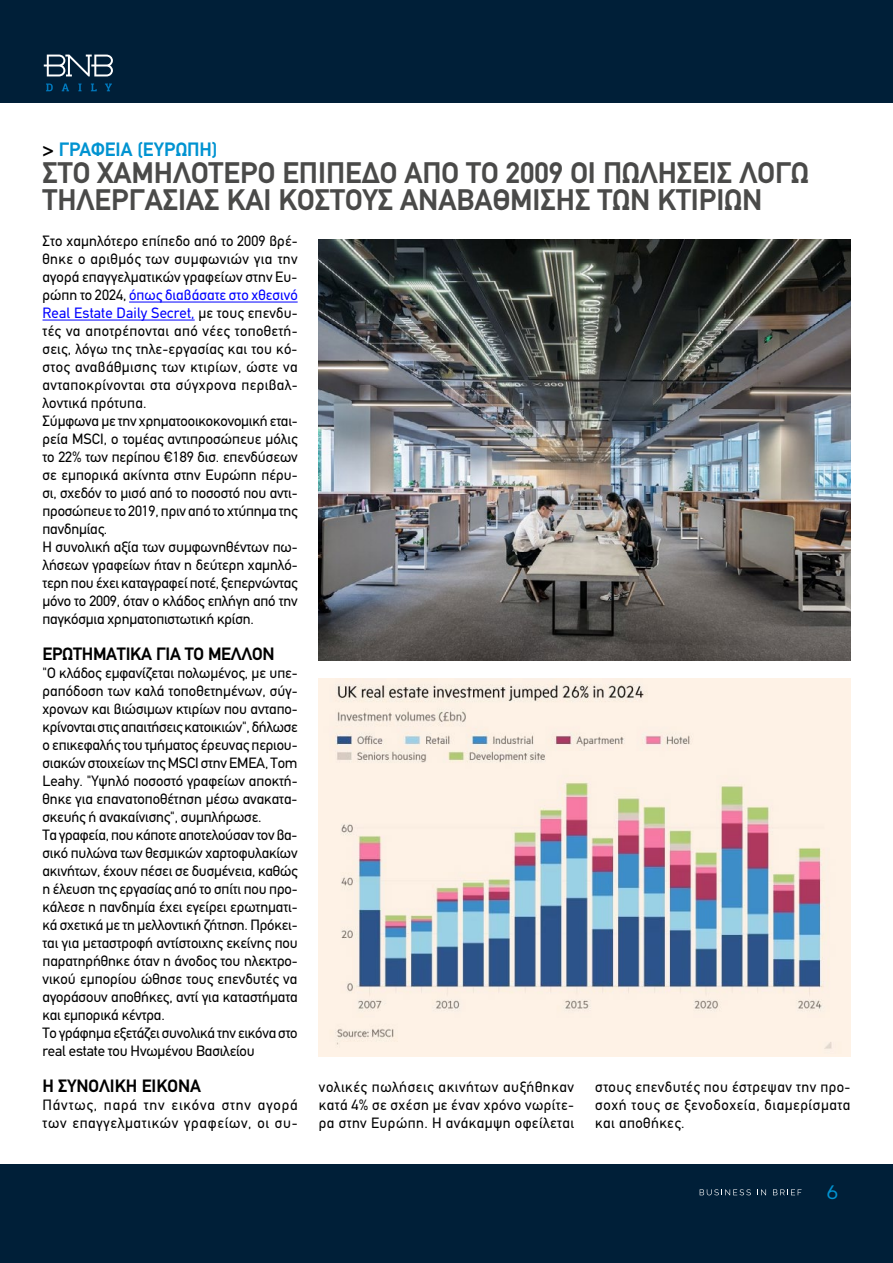
<style>
.page{position:relative;width:893px;height:1263px;background:#fff}
.page>*{position:absolute;margin:0;border:0;box-sizing:border-box;transform-origin:0 0}
.t1{font:700 30px/27px "PF Din Text";color:#4a4a49}
.t2{font:700 19.5px "PF Din Text";letter-spacing:-.005em;color:#0093d1}
.t3{font:19.5px "CF Asty Std";color:#0093d1}
.t4{font:700 18px "PF Din Text";letter-spacing:-.01em;color:#000}
.t5{font:15px/18px "PF Din Text";letter-spacing:-.005em;color:#000}
.t6{font:15px/18px "PF Din Text";letter-spacing:.045em;color:#000}
.s1{color:#000}
.s2{color:#00f}
</style>
<div class="page">
<div style="left:0;top:0;width:893px;height:102px;background:#001f38"></div>
<svg style="left:46px;top:84px;width:7px;height:7px"></svg>
<svg style="left:62px;top:84px;width:7px;height:7px"></svg>
<svg style="left:78px;top:84px;width:4px;height:7px"></svg>
<svg style="left:91px;top:84px;width:6px;height:7px"></svg>
<svg style="left:105px;top:84px;width:7px;height:7px"></svg>
<svg style="left:44px;top:55px;width:69px;height:21px"></svg>
<div style="left:0;top:1164px;width:893px;height:99px;background:#001f38"></div>
<svg style="left:700px;top:1189px;width:51px;height:6px"></svg>
<svg style="left:757px;top:1189px;width:9px;height:6px"></svg>
<svg style="left:773px;top:1189px;width:28px;height:6px"></svg>
<hr style="left:129px;top:302px;width:169px;height:1px;background:#00f">
<hr style="left:43px;top:320px;width:152px;height:1px;background:#00f">
<img style="left:319px;top:240px;width:531px;height:420px">
<img style="left:319px;top:678px;width:531px;height:378px">
<h2 class="t2" style="left:43px;top:138px;width:176px"><span class="s1">&gt;</span> ΓΡΑΦΕΙΑ (ΕΥΡΩΠΗ)</h2>
<h1 class="t1" style="left:43px;top:159px;width:766px">ΣΤΟ ΧΑΜΗΛΌΤΕΡΟ ΕΠΊΠΕΔΟ ΑΠΌ ΤΟ 2009 ΟΙ ΠΩΛΉΣΕΙΣ ΛΌΓΩ<br>ΤΗΛΕΡΓΑΣΊΑΣ ΚΑΙ ΚΌΣΤΟΥΣ ΑΝΑΒΆΘΜΙΣΗΣ ΤΩΝ ΚΤΙΡΊΩ Ν</h1>
<p class="t5" style="left:43px;top:232px;width:257px">Στο χαμηλότερο επίπεδο από το 2009 βρέ&shy;θηκε ο αριθμός των συμφωνιών για την αγορά επαγγελματικών γραφείων στην Ευ&shy;ρώπη το 2024, <span class="s2">όπως διαβάσατε στο χθεσινό Real Estate Daily Secret,</span> με τους επενδυ&shy;τές να αποτρέπονται από νέες τοποθετή&shy;σεις, λόγω της τηλε-εργασίας και του κό&shy;στος αναβάθμισης των κτιρίων, ώστε να ανταποκρίνονται στα σύγχρονα περιβαλ&shy;λοντικά πρότυπα.<br>Σύμφωνα με την χρηματοοικοκονομική εται&shy;ρεία MSCI, ο τομέας αντιπροσώπευε μόλις το 22% των περίπου €189 δισ. επενδύσεων σε εμπορικά ακίνητα στην Ευρώπη πέρυ&shy;σι, σχεδόν το μισό από το ποσοστό που αντι&shy;προσώπευε το 2019, πριν από το χτύπημα της πανδημίας.<br>Η συνολική αξία των συμφωνηθέντων πω&shy;λήσεων γραφείων ήταν η δεύτερη χαμηλό&shy;τερη που έχει καταγραφεί ποτέ, ξεπερνώντας μόνο το 2009, όταν ο κλάδος επλήγη από την παγκόσμια χρηματοπιστωτική κρίση.</p>
<p class="t4" style="left:43px;top:643px;width:234px">ΕΡΩΤΗΜΑΤΙΚΑ ΓΙΑ ΤΟ ΜΕΛΛΟΝ</p>
<p class="t5" style="left:43px;top:664px;width:257px">"Ο κλάδος εμφανίζεται πολωμένος, με υπε&shy;ραπόδοση των καλά τοποθετημένων, σύγ&shy;χρονων και βιώσιμων κτιρίων που ανταπο&shy;κρίνονται στις απαιτήσεις κατοικιών", δήλωσε ο επικεφαλής του τμήματος έρευνας περιου&shy;σιακών στοιχείων της MSCI στην ΕΜΕΑ, Tom Leahy. "Υψηλό ποσοστό γραφείων αποκτή&shy;θηκε για επανατοποθέτηση μέσω ανακατα&shy;σκευής ή ανακαίνισης", συμπλήρωσε.<br>Τα γραφεία, που κάποτε αποτελούσαν τον βα&shy;σικό πυλώνα των θεσμικών χαρτοφυλακίων ακινήτων, έχουν πέσει σε δυσμένεια, καθώς η έλευση της εργασίας από το σπίτι που προ&shy;κάλεσε η πανδημία έχει εγείρει ερωτηματι&shy;κά σχετικά με τη μελλοντική ζήτηση. Πρόκει&shy;ται για μεταστροφή αντίστοιχης εκείνης που παρατηρήθηκε όταν η άνοδος του ηλεκτρο&shy;νικού εμπορίου ώθησε τους επενδυτές να αγοράσουν αποθήκες, αντί για καταστήματα και εμπορικά κέντρα.<br>Το γράφημα εξετάζει συνολικά την εικόνα στο real estate του Ηνωμένου Βασιλείου</p>
<p class="t4" style="left:43px;top:1075px;width:160px">Η ΣΥΝΟΛΙΚΗ ΕΙΚΟΝΑ</p>
<p class="t6" style="left:43px;top:1096px;width:257px">Πάντως, παρά την εικόνα στην αγορά των επαγγελματικών γραφείων, οι συ-</p>
<p class="t5" style="left:319px;top:1078px;width:257px;text-align:justify">νολικές πωλήσεις ακινήτων αυξήθηκαν κατά 4% σε σχέση με έναν χρόνο νωρίτε&shy;ρα στην Ευρώπη. Η ανάκαμψη οφείλεται</p>
<p class="t5" style="left:595px;top:1078px;width:257px;text-align:justify">στους επενδυτές που έστρεψαν την προ&shy;σοχή τους σε ξενοδοχεία, διαμερίσματα και αποθήκες.</p>
<h2 class="t3" style="left:827px;top:1181px;width:13px">6</h2>
</div>
